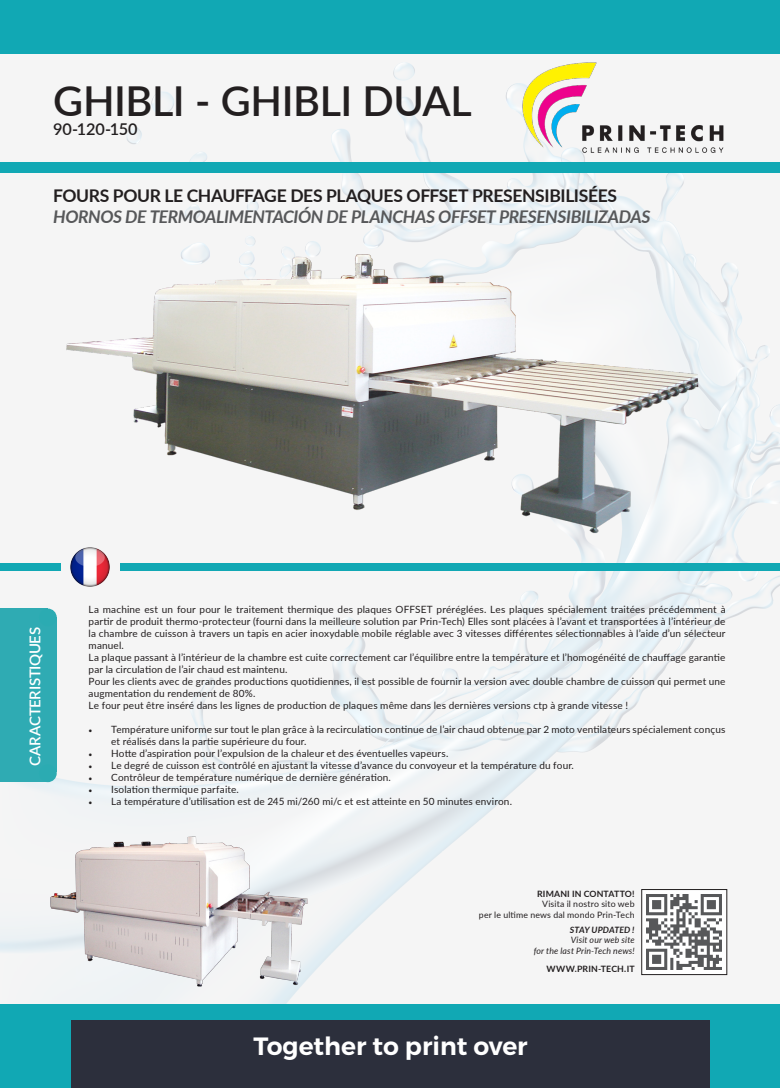
<style>
.page{position:relative;width:780px;height:1088px;background:#fff}
.page>*{position:absolute;margin:0;border:0;box-sizing:border-box;transform-origin:0 0}
.t1{font:600 41.25px "Lato";letter-spacing:-.015em;color:#231f20}
.t2{font:600 25px "Montserrat";color:#fff}
.t3{font:italic 700 17.5px "Lato";letter-spacing:-.025em;color:#57585a}
.t4{font:700 17.5px "Lato";letter-spacing:-.02em;color:#231f20}
.t5{font:600 16.25px "Lato";letter-spacing:-.005em;color:#231f20}
.t6{font:600 15px "Lato";letter-spacing:-.025em;color:#fff}
.t7{font:10px/12px "Lato";letter-spacing:.015em;color:#231f20}
.t8{font:8.75px "Lato";letter-spacing:.02em;color:#231f20}
.t9{font:italic 8.75px "Lato";letter-spacing:.015em;color:#231f20}
.t10{font:700 8.75px "Lato";letter-spacing:.02em;color:#231f20}
.t11{font:italic 700 8.75px "Lato";letter-spacing:.01em;color:#231f20}
.s1{font-family:"Minion Pro"}
</style>
<div class="page">
<img style="left:0;top:53px;width:780px;height:951px">
<div style="left:0;top:1005px;width:780px;height:83px;background:#11a8b4"></div>
<div style="left:0;top:0;width:780px;height:53px;background:#11a8b4"></div>
<div style="left:71px;top:1020px;width:638px;height:68px;background:#2c2f3c"></div>
<div style="left:0;top:162px;width:780px;height:11px;background:#11a8b4"></div>
<div style="left:120px;top:563px;width:660px;height:7px;background:#11a8b4"></div>
<div style="left:0;top:563px;width:60px;height:7px;background:#11a8b4"></div>
<img style="left:71px;top:552px;width:38px;height:34px">
<div style="left:39px;top:617px;width:18px;height:155px;background:#2fabb3"></div>
<div style="left:0;top:608px;width:48px;height:174px;background:#2fabb3"></div>
<div style="left:39px;top:608px;width:18px;height:18px;background:#2babb2;border-radius:50%"></div>
<div style="left:39px;top:764px;width:18px;height:18px;background:#2babb2;border-radius:50%"></div>
<img style="left:511px;top:59px;width:223px;height:97px">
<img style="left:52px;top:237px;width:660px;height:315px">
<img style="left:33px;top:820px;width:288px;height:180px">
<div style="left:641px;top:889px;width:85px;height:85px;background:#fff"></div>
<img style="left:646px;top:894px;width:75px;height:75px">
<div style="left:641px;top:889px;width:86px;height:86px;border:1px solid #231f20"></div>
<p class="t1" style="left:53px;top:71px;width:420px">GHIBLI - GHIBLI DUAL</p>
<p class="t5" style="left:53px;top:117px;width:86px">90-120-150</p>
<p class="t4" style="left:53px;top:183px;width:565px">FOURS POUR LE CHAUFFAGE DES PLAQUES OFFSET PRESENSIBILISÉES</p>
<p class="t3" style="left:53px;top:204px;width:599px">HORNOS DE TERMOALIMENTACIÓN DE PLANCHAS OFFSET PRESENSIBILIZADAS</p>
<p class="t6" style="left:24px;top:766px;width:140px;rotate:-90deg">CARACTERISTIQUES</p>
<p class="t7" style="left:89px;top:603px;width:638px;text-align:justify">La machine est un four pour le traitement thermique des plaques OFFSET préréglées. Les plaques spécialement traitées précédemment à partir de produit thermo-protecteur (fourni dans la meilleure solution par Prin-Tech) Elles sont placées à l’avant et transportées à l’intérieur de la chambre de cuisson à travers un tapis en acier inoxydable mobile réglable avec 3 vitesses différentes sélectionnables à l’aide d’un sélecteur manuel.</p>
<p class="t7" style="left:89px;top:651px;width:638px">La plaque passant à l’intérieur de la chambre est cuite correctement car l’équilibre entre la température et l’homogénéité de chauffage garantie par la circulation de l’air chaud est maintenu.</p>
<p class="t7" style="left:89px;top:675px;width:638px">Pour les clients avec de grandes productions quotidiennes, il est possible de fournir la version avec double chambre de cuisson qui permet une augmentation du rendement de 80%.</p>
<p class="t7" style="left:89px;top:699px;width:541px">Le four peut être inséré dans les lignes de production de plaques même dans les dernières versions ctp à grande vitesse !</p>
<p class="t7" style="left:111px;top:723px;width:615px;text-indent:-22px"><span class="s1">•</span> Température uniforme sur tout le plan grâce à la recirculation continue de l’air chaud obtenue par 2 moto ventilateurs spécialement conçus et réalisés dans la partie supérieure du four.</p>
<p class="t7" style="left:89px;top:747px;width:361px"><span class="s1">•</span> Hotte d’aspiration pour l’expulsion de la chaleur et des éventuelles vapeurs.</p>
<p class="t7" style="left:89px;top:759px;width:487px"><span class="s1">•</span> Le degré de cuisson est contrôlé en ajustant la vitesse d’avance du convoyeur et la température du four.</p>
<p class="t7" style="left:89px;top:771px;width:304px"><span class="s1">•</span> Contrôleur de température numérique de dernière génération.</p>
<p class="t7" style="left:89px;top:783px;width:152px"><span class="s1">•</span> Isolation thermique parfaite.</p>
<p class="t7" style="left:89px;top:795px;width:425px"><span class="s1">•</span> La température d’utilisation est de 245 mi/260 mi/c et est atteinte en 50 minutes environ.</p>
<p class="t10" style="left:537px;top:887px;width:99px">RIMANI IN CONTATTO!</p>
<p class="t8" style="left:542px;top:897px;width:94px">Visita il nostro sito web</p>
<p class="t8" style="left:479px;top:908px;width:157px">per le ultime news dal mondo Prin-Tech</p>
<p class="t11" style="left:569px;top:923px;width:66px">STAY UPDATED !</p>
<p class="t9" style="left:571px;top:933px;width:65px">Visit our web site</p>
<p class="t9" style="left:533px;top:944px;width:102px">for the last Prin-Tech news!</p>
<p class="t10" style="left:546px;top:963px;width:90px">WWW.PRIN-TECH.IT</p>
<p class="t2" style="left:253px;top:1030px;width:276px">Together to print over</p>
</div>
